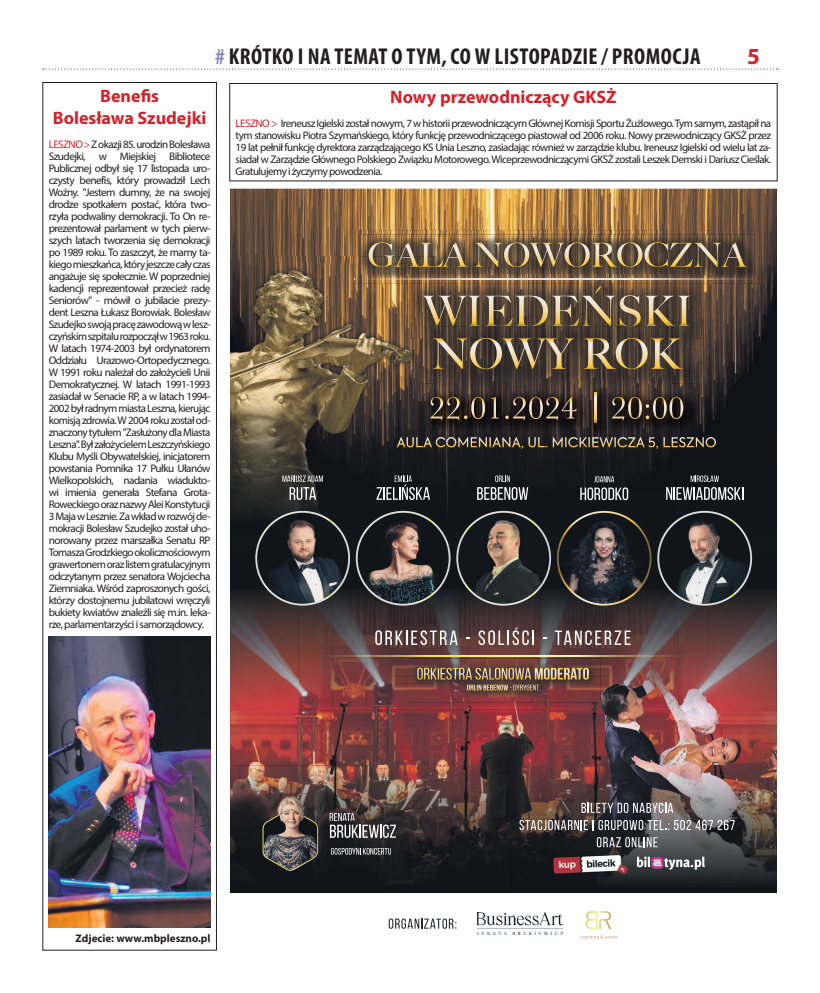
<style>
.page{position:relative;width:820px;height:993px;background:#fff}
.page>*{position:absolute;margin:0;border:0;box-sizing:border-box;transform-origin:0 0}
.t1{font:700 condensed 23px "Myriad Pro";letter-spacing:.02em;color:#231f20}
.t2{font:700 23px "Myriad Pro";color:#d1232a}
.t3{font:700 18px/21.6px "Myriad Pro";color:#d1232a;text-align:center}
.t4{font:11px/12px "Myriad Pro";letter-spacing:-.05em;color:#231f20;text-align:justify}
.t5{font:700 11px "Myriad Pro";color:#231f20}
.s1{color:#8688ba}
.s2{color:#d1232a}
</style>
<div class="page">
<svg style="left:43px;top:69px;width:734px;height:1px"></svg>
<img style="left:230px;top:189px;width:546px;height:212px">
<img style="left:230px;top:256px;width:125px;height:7px">
<img style="left:230px;top:263px;width:185px;height:99px">
<img style="left:230px;top:362px;width:125px;height:39px">
<img style="left:355px;top:362px;width:62px;height:39px">
<svg style="left:775px;top:529px;width:1px;height:26px"></svg>
<img style="left:449px;top:529px;width:326px;height:26px">
<div style="left:674px;top:401px;width:102px;height:128px;background:#101216"></div>
<div style="left:436px;top:447px;width:238px;height:82px;background:#13161a"></div>
<img style="left:417px;top:401px;width:19px;height:124px">
<img style="left:230px;top:529px;width:126px;height:26px">
<img style="left:230px;top:401px;width:187px;height:128px">
<img style="left:230px;top:656px;width:316px;height:109px">
<img style="left:546px;top:650px;width:230px;height:243px">
<img style="left:230px;top:555px;width:68px;height:154px">
<img style="left:332px;top:555px;width:34px;height:154px">
<img style="left:435px;top:555px;width:34px;height:154px">
<img style="left:537px;top:555px;width:34px;height:154px">
<img style="left:640px;top:555px;width:34px;height:95px">
<img style="left:708px;top:555px;width:68px;height:95px">
<img style="left:298px;top:604px;width:34px;height:105px">
<img style="left:366px;top:602px;width:69px;height:107px">
<img style="left:469px;top:590px;width:68px;height:65px">
<img style="left:571px;top:604px;width:69px;height:46px">
<img style="left:674px;top:604px;width:34px;height:46px">
<img style="left:230px;top:765px;width:281px;height:128px">
<img style="left:511px;top:765px;width:35px;height:128px">
<img style="left:701px;top:284px;width:9px;height:67px">
<img style="left:404px;top:284px;width:11px;height:67px">
<img style="left:417px;top:284px;width:94px;height:35px">
<img style="left:410px;top:284px;width:7px;height:54px">
<img style="left:523px;top:319px;width:6px;height:6px">
<svg style="left:515px;top:286px;width:125px;height:33px;background:#74634e"></svg>
<img style="left:670px;top:351px;width:33px;height:42px">
<img style="left:436px;top:381px;width:234px;height:2px">
<img style="left:415px;top:351px;width:21px;height:42px">
<img style="left:694px;top:319px;width:9px;height:32px">
<img style="left:690px;top:319px;width:11px;height:19px">
<img style="left:421px;top:319px;width:15px;height:7px">
<svg style="left:415px;top:319px;width:6px;height:32px"></svg>
<img style="left:529px;top:319px;width:161px;height:7px">
<img style="left:421px;top:326px;width:273px;height:55px">
<img style="left:436px;top:326px;width:254px;height:1px">
<svg style="left:470px;top:338px;width:177px;height:31px;background:#6f604b"></svg>
<img style="left:355px;top:230px;width:338px;height:26px">
<img style="left:693px;top:230px;width:67px;height:54px">
<svg style="left:355px;top:256px;width:6px;height:7px"></svg>
<img style="left:355px;top:263px;width:49px;height:21px">
<img style="left:436px;top:275px;width:265px;height:9px">
<img style="left:361px;top:234px;width:214px;height:34px">
<img style="left:575px;top:234px;width:179px;height:41px">
<img style="left:361px;top:256px;width:75px;height:12px">
<img style="left:361px;top:263px;width:56px;height:12px">
<img style="left:436px;top:268px;width:274px;height:7px">
<img style="left:436px;top:274px;width:265px;height:1px">
<svg style="left:445px;top:242px;width:301px;height:25px;background:#77664e"></svg>
<img style="left:710px;top:279px;width:49px;height:1px">
<img style="left:355px;top:279px;width:49px;height:1px">
<svg style="left:701px;top:275px;width:9px;height:9px"></svg>
<img style="left:436px;top:279px;width:265px;height:1px">
<svg style="left:404px;top:268px;width:32px;height:16px"></svg>
<img style="left:408px;top:658px;width:192px;height:44px">
<img style="left:414px;top:665px;width:179px;height:30px">
<svg style="left:417px;top:667px;width:171px;height:23px;background:#7f6451"></svg>
<svg style="left:262px;top:809px;width:56px;height:61px;background:#514d49"></svg>
<img style="left:274px;top:792px;width:33px;height:23px">
<img style="left:278px;top:816px;width:26px;height:6px">
<img style="left:277px;top:808px;width:27px;height:8px">
<svg style="left:329px;top:812px;width:67px;height:25px;background:#666263"></svg>
<svg style="left:331px;top:847px;width:60px;height:7px"></svg>
<svg style="left:693px;top:393px;width:6px;height:8px"></svg>
<img style="left:666px;top:401px;width:33px;height:36px">
<img style="left:436px;top:432px;width:230px;height:5px">
<img style="left:421px;top:401px;width:15px;height:37px">
<img style="left:421px;top:383px;width:278px;height:10px">
<img style="left:436px;top:389px;width:257px;height:43px">
<img style="left:426px;top:401px;width:10px;height:31px">
<svg style="left:417px;top:389px;width:19px;height:12px"></svg>
<svg style="left:594px;top:392px;width:2px;height:30px"></svg>
<svg style="left:546px;top:396px;width:137px;height:24px;background:#4a3f35"></svg>
<svg style="left:435px;top:437px;width:280px;height:10px;background:#5d5443"></svg>
<svg style="left:388px;top:918px;width:68px;height:10px"></svg>
<img style="left:477px;top:912px;width:85px;height:22px">
<svg style="left:585px;top:911px;width:25px;height:17px"></svg>
<svg style="left:580px;top:935px;width:37px;height:4px"></svg>
<svg style="left:581px;top:802px;width:92px;height:10px"></svg>
<svg style="left:519px;top:819px;width:215px;height:10px;background:#7d7979"></svg>
<svg style="left:596px;top:836px;width:61px;height:11px"></svg>
<img style="left:550px;top:851px;width:79px;height:24px">
<svg style="left:636px;top:856px;width:68px;height:13px"></svg>
<svg style="left:375px;top:630px;width:82px;height:15px"></svg>
<svg style="left:478px;top:627px;width:55px;height:18px"></svg>
<svg style="left:554px;top:630px;width:76px;height:15px"></svg>
<img style="left:323px;top:655px;width:360px;height:1px">
<img style="left:356px;top:511px;width:62px;height:62px">
<img style="left:418px;top:527px;width:31px;height:75px">
<img style="left:359px;top:573px;width:59px;height:31px">
<div style="left:355px;top:510px;width:95px;height:95px;border:2px solid #fff;border-radius:50%"></div>
<svg style="left:376px;top:475px;width:54px;height:25px"></svg>
<img style="left:256px;top:515px;width:93px;height:89px">
<div style="left:255px;top:510px;width:95px;height:95px;border:2px solid #fff;border-radius:50%"></div>
<svg style="left:282px;top:475px;width:41px;height:25px"></svg>
<img style="left:658px;top:512px;width:92px;height:92px">
<div style="left:657px;top:510px;width:94px;height:95px;border:2px solid #fff;border-radius:50%"></div>
<svg style="left:666px;top:475px;width:77px;height:25px;background:#515457"></svg>
<svg style="left:477px;top:475px;width:51px;height:25px"></svg>
<svg style="left:457px;top:511px;width:93px;height:93px;background:#524941"></svg>
<img style="left:488px;top:514px;width:42px;height:15px">
<img style="left:457px;top:555px;width:67px;height:48px">
<img style="left:457px;top:514px;width:31px;height:39px">
<img style="left:460px;top:574px;width:54px;height:30px">
<div style="left:456px;top:510px;width:95px;height:95px;border:2px solid #fff;border-radius:50%"></div>
<svg style="left:580px;top:476px;width:48px;height:24px"></svg>
<img style="left:557px;top:511px;width:93px;height:93px">
<div style="left:556px;top:510px;width:95px;height:95px;border:2px solid #fff;border-radius:50%"></div>
<div style="left:229px;top:83px;width:548px;height:98px;border:1px solid #231f20"></div>
<img style="left:49px;top:636px;width:161px;height:290px">
<h1 class="t1" style="left:215px;top:42px;width:487px"><span class="s1">#</span> KRÓTKO I NA TEMAT O TYM, CO W LISTOPADZIE / PROMOCJA</h1>
<h1 class="t2" style="left:746px;top:41px;width:14px">5</h1>
<h2 class="t3" style="left:53px;top:84px;width:155px">Benefis<br>Bolesława Szudejki</h2>
<p class="t4" style="left:49px;top:138px;width:163px"><span class="s2">LESZNO &gt;</span> Z okazji 85. urodzin Bolesława Szudejki, w Miejskiej Bibliotece Publicznej odbył się 17 listopada uro&shy;czysty benefis, który prowadził Lech Woźny. "Jestem dumny, że na swojej drodze spotkałem postać, która two&shy;rzyła podwaliny demokracji. To On re&shy;prezentował parlament w tych pierw&shy;szych latach tworzenia się demokracji po 1989 roku. To zaszczyt, że mamy ta&shy;kiego mieszkańca, który jeszcze cały czas angażuje się społecznie. W poprzedniej kadencji reprezentował przecież radę Seniorów" - mówił o jubilacie prezy&shy;dent Leszna Łukasz Borowiak. Bolesław Szudejko swoją pracę zawodową w lesz&shy;czyńskim szpitalu rozpoczął w 1963 roku.<br>W latach 1974-2003 był ordynatorem Oddziału Urazowo-Ortopedycznego.<br>W 1991 roku należał do założycieli Unii Demokratycznej. W latach 1991-1993 zasiadał w Senacie RP, a w latach 1994- 2002 był radnym miasta Leszna, kierując komisją zdrowia. W 2004 roku został od&shy;znaczony tytułem "Zasłużony dla Miasta Leszna". Był założycielem Leszczyńskiego Klubu Myśli Obywatelskiej, inicjatorem powstania Pomnika 17 Pułku Ułanów Wielkopolskich, nadania wiadukto&shy;wi imienia generała Stefana Grota-Roweckiego oraz nazwy Alei Konstytucji 3 Maja w Lesznie. Za wkład w rozwój de&shy;mokracji Bolesław Szudejko został uho&shy;norowany przez marszałka Senatu RP Tomasza Grodzkiego okolicznościowym grawertonem oraz listem gratulacyjnym odczytanym przez senatora Wojciecha Ziemniaka. Wśród zaproszonych gości, którzy dostojnemu jubilatowi wręczyli bukiety kwiatów znaleźli się m.in. leka&shy;rze, parlamentarzyści i samorządowcy.</p>
<h2 class="t3" style="left:390px;top:85px;width:228px">Nowy przewodniczący GKSŻ</h2>
<p class="t4" style="left:235px;top:117px;width:537px"><span class="s2">LESZNO &gt;</span> Ireneusz Igielski został nowym, 7 w historii przewodniczącym Głównej Komisji Sportu Żużlowego. Tym samym, zastąpił na tym stanowisku Piotra Szymańskiego, który funkcję przewodniczącego piastował od 2006 roku. Nowy przewodniczący GKSŻ przez 19 lat pełnił funkcję dyrektora zarządzającego KS Unia Leszno, zasiadając również w zarządzie klubu. Ireneusz Igielski od wielu lat za&shy;siadał w Zarządzie Głównego Polskiego Związku Motorowego. Wiceprzewodniczącymi GKSŻ zostali Leszek Demski i Dariusz Cieślak.<br>Gratulujemy i życzymy powodzenia.</p>
<p class="t5" style="left:76px;top:930px;width:136px">Zdjecie: www.mbpleszno.pl</p>
</div>
